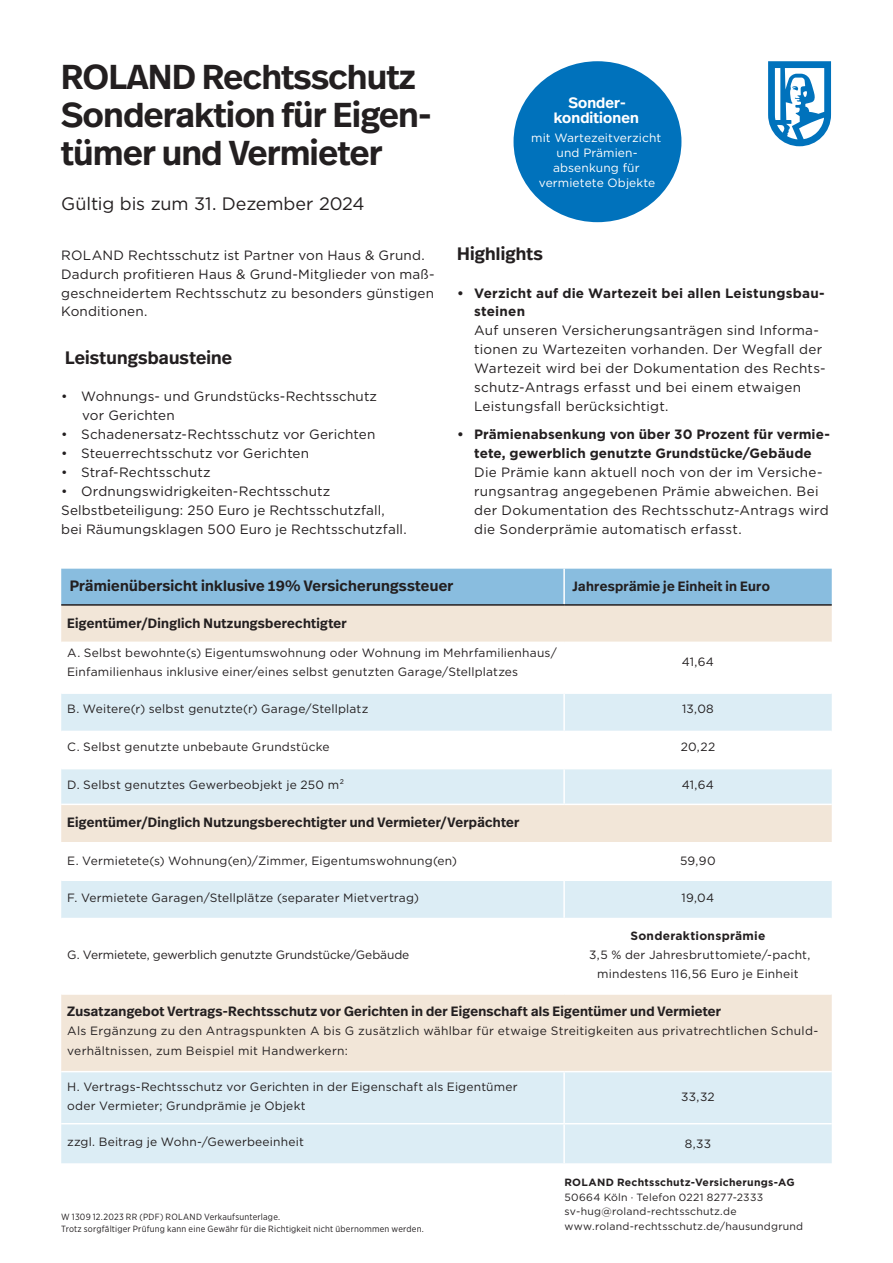
<style>
.page{position:relative;width:893px;height:1263px;background:#fff}
.page>*{position:absolute;margin:0;border:0;box-sizing:border-box;transform-origin:0 0}
.Headline_1{font:600 34.5px/38px "Real Head Pro";letter-spacing:-.01em;color:#231f20}
.Headline_2{font:600 18px "Real Head Pro";letter-spacing:.01em;color:#231f20}
.Subheadline_H_1{font:18px "Gotham";letter-spacing:-.005em;color:#231f20}
.Tabelle_Kopfzeile{font:600 15px "Real Head Pro";letter-spacing:.02em;color:#231f20}
.t1{font:600 15px/14.9px "Real Head Pro";letter-spacing:.01em;color:#fff;text-align:center}
.Fließtext{font:13.5px/18.9px "Gotham";letter-spacing:.015em;color:#231f20}
.Tabelle_Kopfzeile-2{font:600 13.5px "Real Head Pro";letter-spacing:.02em;color:#231f20}
.Fließtext-2{font:12px/18.9px "Gotham";letter-spacing:.015em;color:#231f20}
.Tabelle_Kopfzeile-3{font:12px/19.5px "Gotham";letter-spacing:.025em;color:#231f20}
.Fließtext_für_Tabelle{font:12px/18.9px "Gotham";letter-spacing:.015em;color:#231f20}
.t2{font:12px/14.9px "Gotham";letter-spacing:.01em;color:#fff;text-align:center}
.Fließtext-3{font:12px "Gotham";letter-spacing:-.01em;color:#231f20}
.Kontakinformationen{font:10.5px/14.7px "Gotham";letter-spacing:.02em;color:#231f20}
.Fußnoten{font:9px "Gotham Narrow";letter-spacing:.025em;color:#231f20}
.s1{font-weight:700}
</style>
<div class="page">
<div style="left:514px;top:61px;width:167px;height:161px;background:#0072bc;border-radius:50%"></div>
<div style="left:61px;top:569px;width:771px;height:35px;background:#89bddf"></div>
<div style="left:61px;top:606px;width:771px;height:36px;background:#f2e6d8"></div>
<svg style="left:61px;top:694px;width:771px;height:429px;background:#e9ecea"></svg>
<svg style="left:61px;top:842px;width:771px;height:151px"></svg>
<div style="left:61px;top:1124px;width:771px;height:39px;background:#dcedf5"></div>
<hr style="left:563px;top:569px;width:2px;height:35px;background:#fff">
<hr style="left:563px;top:694px;width:2px;height:37px;background:#fff">
<hr style="left:61px;top:731px;width:503px;height:1px;background:#fff">
<hr style="left:564px;top:731px;width:268px;height:1px;background:#fff">
<hr style="left:563px;top:732px;width:2px;height:36px;background:#fff">
<hr style="left:61px;top:768px;width:503px;height:1px;background:#fff">
<hr style="left:564px;top:768px;width:268px;height:1px;background:#fff">
<hr style="left:563px;top:769px;width:2px;height:35px;background:#fff">
<hr style="left:61px;top:804px;width:503px;height:1px;background:#fff">
<hr style="left:564px;top:804px;width:268px;height:1px;background:#fff">
<hr style="left:563px;top:842px;width:2px;height:37px;background:#fff">
<hr style="left:61px;top:879px;width:503px;height:2px;background:#fff">
<hr style="left:564px;top:879px;width:268px;height:2px;background:#fff">
<hr style="left:563px;top:881px;width:2px;height:37px;background:#fff">
<hr style="left:61px;top:918px;width:503px;height:1px;background:#fff">
<hr style="left:564px;top:918px;width:268px;height:1px;background:#fff">
<hr style="left:563px;top:919px;width:2px;height:74px;background:#fff">
<hr style="left:61px;top:993px;width:503px;height:2px;background:#fff">
<hr style="left:564px;top:993px;width:268px;height:2px;background:#fff">
<hr style="left:61px;top:1071px;width:503px;height:1px;background:#fff">
<hr style="left:564px;top:1071px;width:268px;height:1px;background:#fff">
<hr style="left:563px;top:1072px;width:2px;height:51px;background:#fff">
<hr style="left:563px;top:1124px;width:2px;height:39px;background:#fff">
<hr style="left:61px;top:604px;width:503px;height:2px;background:#231f20">
<hr style="left:564px;top:604px;width:268px;height:2px;background:#231f20">
<svg style="left:768px;top:61px;width:63px;height:85px"></svg>
<p class="Headline_1" style="left:61px;top:57px;width:372px">ROLAND Rechtsschutz<br>Sonderaktion für Eigen&shy;tümer und Vermieter</p>
<p class="Subheadline_H_1" style="left:61px;top:192px;width:305px">Gültig bis zum 31. Dezember 2024</p>
<p class="Fließtext" style="left:61px;top:245px;width:375px">ROLAND Rechtsschutz ist Partner von Haus &amp; Grund.<br>Dadurch profitieren Haus &amp; Grund-Mitglieder von maß&shy;geschneidertem Rechtsschutz zu besonders günstigen Konditionen.</p>
<p class="Headline_2" style="left:65px;top:344px;width:169px">Leistungsbausteine</p>
<p class="Fließtext" style="left:82px;top:387px;width:296px;text-indent:-21px">• Wohnungs- und Grundstücks-Rechtsschutz vor Gerichten</p>
<p class="Fließtext" style="left:61px;top:425px;width:316px">• Schadenersatz-Rechtsschutz vor Gerichten</p>
<p class="Fließtext" style="left:61px;top:444px;width:249px">• Steuerrechtsschutz vor Gerichten</p>
<p class="Fließtext" style="left:61px;top:463px;width:151px">• Straf-Rechtsschutz</p>
<p class="Fließtext" style="left:61px;top:481px;width:271px">• Ordnungswidrigkeiten-Rechtsschutz</p>
<p class="Fließtext" style="left:61px;top:500px;width:325px">Selbstbeteiligung: 250 Euro je Rechtsschutzfall,</p>
<p class="Fließtext" style="left:61px;top:519px;width:347px">bei Räumungsklagen 500 Euro je Rechtsschutzfall.</p>
<p class="t1" style="left:554px;top:95px;width:87px">Sonder&shy;konditionen</p>
<p class="t2" style="left:531px;top:130px;width:132px">mit Wartezeitverzicht und Prämien&shy;absenkung für vermietete Objekte</p>
<p class="Headline_2" style="left:457px;top:240px;width:87px">Highlights</p>
<p class="Fließtext" style="left:474px;top:283px;width:353px;text-indent:-17px"><span class="s1">• Verzicht auf die Wartezeit bei allen Leistungsbau&shy;steinen<br></span>Auf unseren Versicherungsanträgen sind Informa&shy;tionen zu Wartezeiten vorhanden. Der Wegfall der Wartezeit wird bei der Dokumentation des Rechts&shy;schutz-Antrags erfasst und bei einem etwaigen Leistungsfall berücksichtigt.</p>
<p class="Fließtext" style="left:474px;top:425px;width:357px;text-indent:-17px"><span class="s1">• Prämienabsenkung von über 30 Prozent für vermie&shy;tete, gewerblich genutzte Grundstücke/Gebäude </span>Die Prämie kann aktuell noch von der im Versiche&shy;rungsantrag angegebenen Prämie abweichen. Bei der Dokumentation des Rechtsschutz-Antrags wird die Sonderprämie automatisch erfasst.</p>
<p class="Tabelle_Kopfzeile" style="left:70px;top:574px;width:385px">Prämienübersicht inklusive 19% Versicherungssteuer</p>
<p class="Tabelle_Kopfzeile-2" style="left:573px;top:576px;width:199px">Jahresprämie je Einheit in Euro</p>
<p class="Tabelle_Kopfzeile-2" style="left:67px;top:614px;width:281px">Eigentümer/Dinglich Nutzungsberechtigter</p>
<p class="Fließtext-2" style="left:67px;top:643px;width:491px">A. Selbst bewohnte(s) Eigentumswohnung oder Wohnung im Mehrfamilienhaus/<br>Einfamilienhaus inklusive einer/eines selbst genutzten Garage/Stellplatzes</p>
<p class="Fließtext-2" style="left:682px;top:652px;width:34px">41,64</p>
<p class="Fließtext-2" style="left:67px;top:699px;width:303px">B. Weitere(r) selbst genutzte(r) Garage/Stellplatz</p>
<p class="Fließtext-2" style="left:682px;top:699px;width:33px">13,08</p>
<p class="Fließtext-2" style="left:67px;top:737px;width:264px">C. Selbst genutzte unbebaute Grundstücke</p>
<p class="Fließtext-2" style="left:681px;top:737px;width:36px">20,22</p>
<p class="Fließtext-2" style="left:67px;top:775px;width:278px">D. Selbst genutztes Gewerbeobjekt je 250 m²</p>
<p class="Fließtext-2" style="left:682px;top:775px;width:34px">41,64</p>
<p class="Tabelle_Kopfzeile-2" style="left:67px;top:812px;width:454px">Eigentümer/Dinglich Nutzungsberechtigter und Vermieter/Verpächter</p>
<p class="Fließtext-2" style="left:67px;top:851px;width:391px">E. Vermietete(s) Wohnung(en)/Zimmer, Eigentumswohnung(en)</p>
<p class="Fließtext-2" style="left:680px;top:851px;width:37px">59,90</p>
<p class="Fließtext-2" style="left:67px;top:888px;width:353px">F. Vermietete Garagen/Stellplätze (separater Mietvertrag)</p>
<p class="Fließtext-2" style="left:682px;top:888px;width:34px">19,04</p>
<p class="Fließtext-2" style="left:589px;top:926px;width:223px;text-align:center"><span class="s1">Sonderaktionsprämie<br></span>3,5 % der Jahresbruttomiete/-pacht, mindestens 116,56 Euro je Einheit</p>
<p class="Tabelle_Kopfzeile-2" style="left:67px;top:1001px;width:655px">Zusatzangebot Vertrags-Rechtsschutz vor Gerichten in der Eigenschaft als Eigentümer und Vermieter</p>
<p class="Tabelle_Kopfzeile-3" style="left:67px;top:1021px;width:752px">Als Ergänzung zu den Antragspunkten A bis G zusätzlich wählbar für etwaige Streitigkeiten aus privatrechtlichen Schuld&shy;verhältnissen, zum Beispiel mit Handwerkern:</p>
<p class="Fließtext_für_Tabelle" style="left:67px;top:1077px;width:452px">H. Vertrags-Rechtsschutz vor Gerichten in der Eigenschaft als Eigentümer oder Vermieter; Grundprämie je Objekt</p>
<p class="Fließtext-2" style="left:681px;top:1087px;width:35px">33,32</p>
<p class="Fließtext_für_Tabelle" style="left:67px;top:1131px;width:238px">zzgl. Beitrag je Wohn-/Gewerbeeinheit</p>
<p class="Fließtext-2" style="left:685px;top:1134px;width:28px">8,33</p>
<p class="Kontakinformationen" style="left:564px;top:1174px;width:240px"><span class="s1">ROLAND Rechtsschutz-Versicherungs-AG </span>50664 Köln · Telefon 0221 8277-2333 sv-hug@roland-rechtsschutz.de www.roland-rechtsschutz.de/hausundgrund</p>
<p class="Fließtext-3" style="left:67px;top:947px;width:344px">G. Vermietete, gewerblich genutzte Grundstücke/Gebäude</p>
<p class="Fußnoten" style="left:61px;top:1211px;width:220px">W 1309 12.2023 RR (PDF) ROLAND Verkaufsunterlage.</p>
<p class="Fußnoten" style="left:61px;top:1223px;width:364px">Trotz sorgfältiger Prüfung kann eine Gewähr für die Richtigkeit nicht übernommen werden.</p>
</div>
